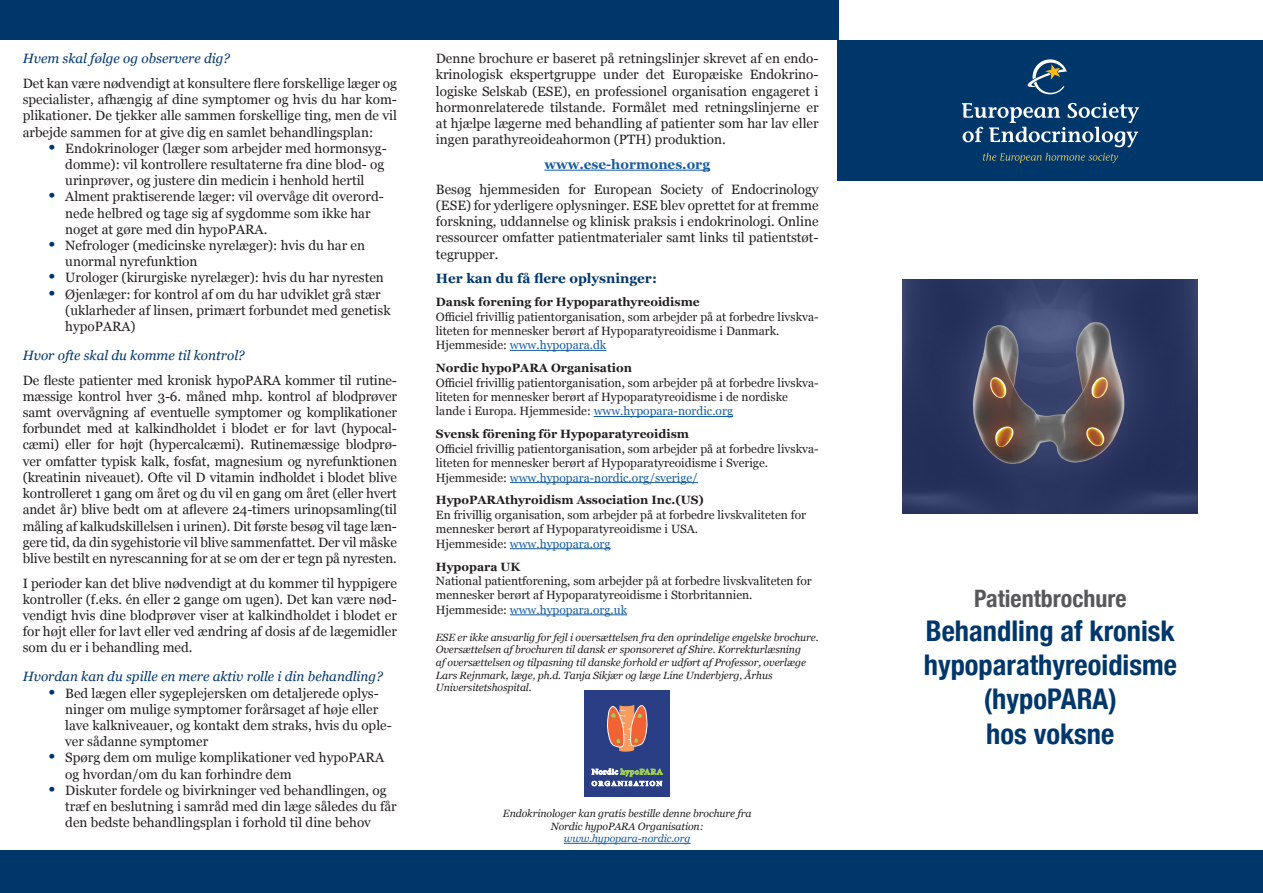
<style>
.page{position:relative;width:1263px;height:893px;background:#fff}
.page>*{position:absolute;margin:0;border:0;box-sizing:border-box;transform-origin:0 0}
.brødtekst{font:700 condensed 28.5px/34.2px "Helvetica Neue";color:#00376b;text-align:center}
.brødtekst-2{font:700 condensed 24px "Helvetica Neue";color:#57585a}
.brødtekst_1_over{font:13.5px/16.2px "Georgia";color:#231f20}
.underhead_blå_kursiv{font:italic 13.5px "Georgia";color:#00376b}
.bold_blå_head{font:700 13.5px "Georgia";color:#00376b}
.bold_blå_head-2{font:700 13.5px "Georgia";color:#175d9e}
.forening_brød{font:12px/14.4px "Georgia";color:#231f20}
.forening_head{font:700 12px "Georgia";color:#231f20}
.forening_brød-2{font:12px "Georgia";color:#175d9e}
.forening_brød-3{font:italic 10.5px/12.6px "Georgia";letter-spacing:-.01em;color:#231f20}
.forening_brød-4{font:italic 10.5px "Georgia";letter-spacing:-.01em;color:#175d9e}
.s1{font-size:19.5px;color:#00376b}
.s2{color:#231f20}
.s3{color:#175d9e}
</style>
<div class="page">
<div style="left:0;top:0;width:839px;height:40px;background:#00376b"></div>
<div style="left:0;top:850px;width:1263px;height:43px;background:#00376b"></div>
<hr style="left:544px;top:170px;width:166px;height:1px;background:#175d9e">
<hr style="left:510px;top:350px;width:96px;height:1px;background:#175d9e">
<hr style="left:594px;top:416px;width:139px;height:1px;background:#175d9e">
<hr style="left:510px;top:482px;width:188px;height:1px;background:#175d9e">
<hr style="left:510px;top:548px;width:100px;height:1px;background:#175d9e">
<hr style="left:510px;top:614px;width:117px;height:1px;background:#175d9e">
<hr style="left:564px;top:843px;width:127px;height:1px;background:#175d9e">
<div style="left:585px;top:690px;width:85px;height:107px;background:#293e84"></div>
<svg style="left:592px;top:768px;width:71px;height:18px"></svg>
<svg style="left:607px;top:705px;width:41px;height:47px"></svg>
<img style="left:903px;top:280px;width:295px;height:234px">
<div style="left:838px;top:40px;width:425px;height:141px;background:#00376b"></div>
<svg style="left:962px;top:103px;width:177px;height:44px"></svg>
<svg style="left:983px;top:153px;width:135px;height:10px"></svg>
<svg style="left:1027px;top:59px;width:40px;height:35px"></svg>
<p class="underhead_blå_kursiv" style="left:23px;top:49px;width:209px">Hvem skal følge og observere dig?</p>
<p class="brødtekst_1_over" style="left:23px;top:75px;width:376px;text-align:justify">Det kan være nødvendigt at konsultere flere forskellige læger og specialister, afhængig af dine symptomer og hvis du har kom&shy;plikationer. De tjekker alle sammen forskellige ting, men de vil arbejde sammen for at give dig en samlet behandlingsplan:</p>
<p class="brødtekst_1_over" style="left:65px;top:139px;width:323px;text-indent:-17px"><span class="s1">•</span> Endokrinologer (læger som arbejder med hormonsyg&shy;domme): vil kontrollere resultaterne fra dine blod- og urinprøver, og justere din medicin i henhold hertil</p>
<p class="brødtekst_1_over" style="left:65px;top:188px;width:320px;text-indent:-17px"><span class="s1">•</span> Alment praktiserende læger: vil overvåge dit overord&shy;nede helbred og tage sig af sygdomme som ikke har noget at gøre med din hypoPARA.</p>
<p class="brødtekst_1_over" style="left:65px;top:237px;width:301px;text-indent:-17px"><span class="s1">•</span> Nefrologer (medicinske nyrelæger): hvis du har en unormal nyrefunktion</p>
<p class="brødtekst_1_over" style="left:48px;top:269px;width:337px"><span class="s1">•</span> Urologer (kirurgiske nyrelæger): hvis du har nyresten</p>
<p class="brødtekst_1_over" style="left:65px;top:285px;width:327px;text-indent:-17px"><span class="s1">•</span> Øjenlæger: for kontrol af om du har udviklet grå stær (uklarheder af linsen, primært forbundet med genetisk hypoPARA)</p>
<p class="underhead_blå_kursiv" style="left:23px;top:345px;width:223px">Hvor ofte skal du komme til kontrol?</p>
<p class="brødtekst_1_over" style="left:23px;top:371px;width:376px;text-align:justify">De fleste patienter med kronisk hypoPARA kommer til rutine&shy;mæssige kontrol hver 3-6. måned mhp. kontrol af blodprøver samt overvågning af eventuelle symptomer og komplikationer forbundet med at kalkindholdet i blodet er for lavt (hypocal&shy;cæmi) eller for højt (hypercalcæmi). Rutinemæssige blodprø&shy;ver omfatter typisk kalk, fosfat, magnesium og nyrefunktionen (kreatinin niveauet). Ofte vil D vitamin indholdet i blodet blive kontrolleret 1 gang om året og du vil en gang om året (eller hvert andet år) blive bedt om at aflevere 24-timers urinopsamling(til måling af kalkudskillelsen i urinen). Dit første besøg vil tage læn&shy;gere tid, da din sygehistorie vil blive sammenfattet. Der vil måske blive bestilt en nyrescanning for at se om der er tegn på nyresten.</p>
<p class="brødtekst_1_over" style="left:23px;top:574px;width:376px;text-align:justify">I perioder kan det blive nødvendigt at du kommer til hyppigere kontroller (f.eks. én eller 2 gange om ugen). Det kan være nød&shy;vendigt hvis dine blodprøver viser at kalkindholdet i blodet er for højt eller for lavt eller ved ændring af dosis af de lægemidler som du er i behandling med.</p>
<p class="underhead_blå_kursiv" style="left:23px;top:667px;width:362px">Hvordan kan du spille en mere aktiv rolle i din behandling?</p>
<p class="brødtekst_1_over" style="left:65px;top:684px;width:328px;text-indent:-17px"><span class="s1">•</span> Bed lægen eller sygeplejersken om detaljerede oplys&shy;ninger om mulige symptomer forårsaget af høje eller lave kalkniveauer, og kontakt dem straks, hvis du ople&shy;ver sådanne symptomer</p>
<p class="brødtekst_1_over" style="left:65px;top:749px;width:320px;text-indent:-17px"><span class="s1">•</span> Spørg dem om mulige komplikationer ved hypoPARA og hvordan/om du kan forhindre dem</p>
<p class="brødtekst_1_over" style="left:65px;top:781px;width:333px;text-indent:-17px"><span class="s1">•</span> Diskuter fordele og bivirkninger ved behandlingen, og træf en beslutning i samråd med din læge således du får den bedste behandlingsplan i forhold til dine behov</p>
<p class="brødtekst_1_over" style="left:436px;top:50px;width:384px;text-align:justify">Denne brochure er baseret på retningslinjer skrevet af en endo&shy;krinologisk ekspertgruppe under det Europæiske Endokrino&shy;logiske Selskab (ESE), en professionel organisation engageret i hormonrelaterede tilstande. Formålet med retningslinjerne er at hjælpe lægerne med behandling af patienter som har lav eller ingen parathyreoideahormon (PTH) produktion.</p>
<p class="bold_blå_head-2" style="left:544px;top:154px;width:167px">www.ese-hormones.org</p>
<p class="brødtekst_1_over" style="left:436px;top:180px;width:384px;text-align:justify">Besøg hjemmesiden for European Society of Endocrinology (ESE) for yderligere oplysninger. ESE blev oprettet for at fremme forskning, uddannelse og klinisk praksis i endokrinologi. Online ressourcer omfatter patientmaterialer samt links til patientstøt&shy;tegrupper.</p>
<p class="bold_blå_head" style="left:436px;top:268px;width:223px">Her kan du få flere oplysninger:</p>
<p class="forening_head" style="left:436px;top:293px;width:265px">Dansk forening for Hypoparathyreoidisme</p>
<p class="forening_brød" style="left:436px;top:309px;width:384px">Officiel frivillig patientorganisation, som arbejder på at forbedre livskva&shy;liteten for mennesker berørt af Hypoparatyreoidisme i Danmark.</p>
<p class="forening_brød-2" style="left:436px;top:336px;width:172px"><span class="s2">Hjemmeside:</span> www.hypopara.dk</p>
<p class="forening_head" style="left:436px;top:359px;width:198px">Nordic hypoPARA Organisation</p>
<p class="forening_brød" style="left:436px;top:375px;width:384px">Officiel frivillig patientorganisation, som arbejder på at forbedre livskva&shy;liteten for mennesker berørt af Hypoparatyreoidisme i de nordiske lande i Europa. Hjemmeside: <span class="s3">www.hypopara-nordic.org</span></p>
<p class="forening_head" style="left:436px;top:425px;width:255px">Svensk förening för Hypoparatyreoidism</p>
<p class="forening_brød" style="left:436px;top:441px;width:384px">Officiel frivillig patientorganisation, som arbejder på at forbedre livskva&shy;liteten for mennesker berørt af Hypoparatyreoidisme i Sverige.<br>Hjemmeside: <span class="s3">www.hypopara-nordic.org/sverige/</span></p>
<p class="forening_head" style="left:436px;top:491px;width:270px">HypoPARAthyroidism Association Inc.(US)</p>
<p class="forening_brød" style="left:436px;top:507px;width:372px">En frivillig organisation, som arbejder på at forbedre livskvaliteten for mennesker berørt af Hypoparatyreoidisme i USA.</p>
<p class="forening_brød-2" style="left:436px;top:535px;width:176px"><span class="s2">Hjemmeside:</span> www.hypopara.org</p>
<p class="forening_head" style="left:436px;top:557px;width:86px">Hypopara UK</p>
<p class="forening_brød" style="left:436px;top:573px;width:377px">National patientforening, som arbejder på at forbedre livskvaliteten for mennesker berørt af Hypoparatyreoidisme i Storbritannien.</p>
<p class="forening_brød-2" style="left:436px;top:601px;width:193px"><span class="s2">Hjemmeside:</span> www.hypopara.org.uk</p>
<p class="forening_brød-3" style="left:436px;top:630px;width:384px">ESE er ikke ansvarlig for fejl i oversættelsen fra den oprindelige engelske brochure.<br>Oversættelsen af brochuren til dansk er sponsoreret af Shire. Korrekturlæsning<br>af oversættelsen og tilpasning til danske forhold er udført af Professor, overlæge Lars Rejnmark, læge, ph.d. Tanja Sikjær og læge Line Underbjerg, Århus Universitetshospital.</p>
<p class="forening_brød-3" style="left:503px;top:807px;width:250px;text-align:center">Endokrinologer kan gratis bestille denne brochure fra<br>Nordic hypoPARA Organisation:</p>
<p class="forening_brød-4" style="left:564px;top:831px;width:128px">www.hypopara-nordic.org</p>
<p class="brødtekst-2" style="left:974px;top:578px;width:154px">Patientbrochure</p>
<p class="brødtekst" style="left:924px;top:612px;width:255px">Behandling af kronisk hypoparathyreoidisme (hypoPARA)<br>hos voksne</p>
</div>
